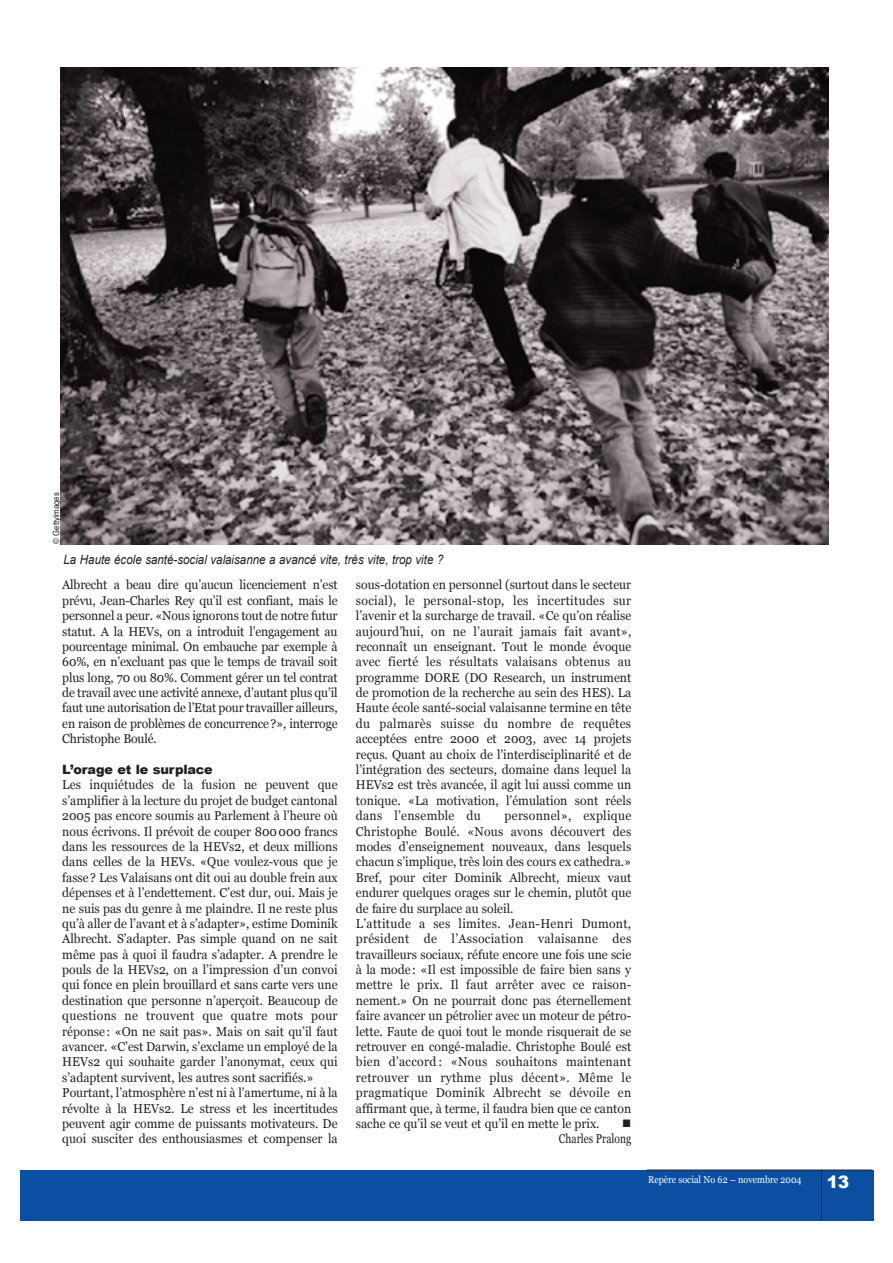
<style>
.page{position:relative;width:893px;height:1263px;background:#fff}
.page>*{position:absolute;margin:0;border:0;box-sizing:border-box;transform-origin:0 0}
.t1{font:900 17.1px "Arial";color:#fff}
.t2{font:12.9px/15.5px "Georgia";color:#231f20;text-align:justify;scale:.95 1}
.t3{font:12.9px "Georgia";letter-spacing:.025em;color:#231f20;scale:.95 1}
.t4{font:italic 12.9px "Arial";color:#231f20;scale:.9 1}
.t5{font:900 12.9px "Arial";letter-spacing:-.015em;color:#231f20}
.t6{font:12.9px "Georgia";color:#231f20;scale:.8 1}
.t7{font:10.05px "Georgia";color:#fff;scale:.9 1}
.t8{font:8.55px "Helvetica";color:#231f20;scale:.9 1}
</style>
<div class="page">
<div style="left:20px;top:1170px;width:854px;height:51px;background:#0a4fa2"></div>
<hr style="left:647px;top:1170px;width:225px;height:1px;background:#231f20">
<hr style="left:821px;top:1170px;width:1px;height:49px;background:#231f20">
<img style="left:61px;top:67px;width:767px;height:478px">
<p class="t8" style="left:53px;top:544px;width:58px;rotate:-90deg">© Gettyimages</p>
<p class="t4" style="left:64px;top:552px;width:424px">La Haute école santé-social valaisanne a avancé vite, très vite, trop vite ?</p>
<p class="t2" style="left:62px;top:577px;width:291px">Albrecht a beau dire qu’aucun licenciement n’est prévu, Jean-Charles Rey qu’il est confiant, mais le personnel a peur. «Nous ignorons tout de notre futur statut. A la HEVs, on a introduit l’engagement au pourcentage minimal. On embauche par exemple à 60%, en n’excluant pas que le temps de travail soit plus long, 70 ou 80%. Comment gérer un tel contrat de travail avec une activité annexe, d’autant plus qu’il faut une autorisation de l’Etat pour travailler ailleurs, en raison de problèmes de concurrence?», interroge Christophe Boulé.</p>
<p class="t5" style="left:62px;top:760px;width:152px">L’orage et le surplace</p>
<p class="t2" style="left:62px;top:777px;width:291px;text-align:left">Les inquiétudes de la fusion ne peuvent que s’amplifier à la lecture du projet de budget cantonal 2005 pas encore soumis au Parlement à l’heure où nous écrivons. Il prévoit de couper 800 000 francs dans les ressources de la HEVs2, et deux millions dans celles de la HEVs. «Que voulez-vous que je fasse ? Les Valaisans ont dit oui au double frein aux dépenses et à l’endettement. C’est dur, oui. Mais je ne suis pas du genre à me plaindre. Il ne reste plus qu’à aller de l’avant et à s’adapter», estime Dominik Albrecht. S’adapter. Pas simple quand on ne sait même pas à quoi il faudra s’adapter. A prendre le pouls de la HEVs2, on a l’impression d’un convoi qui fonce en plein brouillard et sans carte vers une destination que personne n’aperçoit. Beaucoup de questions ne trouvent que quatre mots pour réponse : «On ne sait pas». Mais on sait qu’il faut avancer. «C’est Darwin, s’exclame un employé de la HEVs2 qui souhaite garder l’anonymat, ceux qui s’adaptent survivent, les autres sont sacrifiés.» Pourtant, l’atmosphère n’est ni à l’amertume, ni à la révolte à la HEVs2. Le stress et les incertitudes peuvent agir comme de puissants motivateurs. De quoi susciter des enthousiasmes et compenser la</p>
<p class="t2" style="left:356px;top:577px;width:291px">sous-dotation en personnel (surtout dans le secteur social), le personal-stop, les incertitudes sur l’avenir et la surcharge de travail. «Ce qu’on réalise aujourd’hui, on ne l’aurait jamais fait avant», reconnaît un enseignant. Tout le monde évoque avec fierté les résultats valaisans obtenus au programme DORE (DO Research, un instrument de promotion de la recherche au sein des HES). La Haute école santé-social valaisanne termine en tête du palmarès suisse du nombre de requêtes acceptées entre 2000 et 2003, avec 14 projets reçus. Quant au choix de l’interdisciplinarité et de l’intégration des secteurs, domaine dans lequel la HEVs2 est très avancée, il agit lui aussi comme un tonique. «La motivation, l’émulation sont réels dans l’ensemble du</p>
<p class="t3" style="left:504px;top:808px;width:135px">personnel», explique</p>
<p class="t2" style="left:356px;top:823px;width:291px">Christophe Boulé. «Nous avons découvert des</p>
<p class="t2" style="left:356px;top:839px;width:291px">modes d’enseignement nouveaux, dans lesquels</p>
<p class="t2" style="left:356px;top:854px;width:291px">chacun s’implique, très loin des cours ex cathedra.»</p>
<p class="t2" style="left:356px;top:870px;width:291px">Bref, pour citer Dominik Albrecht, mieux vaut</p>
<p class="t2" style="left:356px;top:885px;width:291px">endurer quelques orages sur le chemin, plutôt que</p>
<p class="t2" style="left:356px;top:900px;width:167px">de faire du surplace au soleil.</p>
<p class="t3" style="left:356px;top:916px;width:291px">L’attitude a ses limites. Jean-Henri Dumont,</p>
<p class="t3" style="left:356px;top:931px;width:291px">président de l’Association valaisanne des</p>
<p class="t2" style="left:356px;top:946px;width:291px">travailleurs sociaux, réfute encore une fois une scie</p>
<p class="t2" style="left:356px;top:962px;width:291px">à la mode : «Il est impossible de faire bien sans y</p>
<p class="t2" style="left:356px;top:977px;width:291px">mettre le prix. Il faut arrêter avec ce raison-</p>
<p class="t2" style="left:356px;top:993px;width:291px">nement.» On ne pourrait donc pas éternellement</p>
<p class="t2" style="left:356px;top:1008px;width:291px">faire avancer un pétrolier avec un moteur de pétro-</p>
<p class="t2" style="left:356px;top:1023px;width:291px">lette. Faute de quoi tout le monde risquerait de se</p>
<p class="t2" style="left:356px;top:1039px;width:291px">retrouver en congé-maladie. Christophe Boulé est</p>
<p class="t3" style="left:356px;top:1055px;width:291px">bien d’accord : «Nous souhaitons maintenant</p>
<p class="t3" style="left:356px;top:1070px;width:291px">retrouver un rythme plus décent». Même le</p>
<p class="t3" style="left:356px;top:1085px;width:291px">pragmatique Dominik Albrecht se dévoile en</p>
<p class="t2" style="left:356px;top:1100px;width:291px">affirmant que, à terme, il faudra bien que ce canton</p>
<p class="t2" style="left:356px;top:1116px;width:258px">sache ce qu’il se veut et qu’il en mette le prix.</p>
<p class="t6" style="left:559px;top:1132px;width:92px">Charles Pralong</p>
<p class="t7" style="left:648px;top:1174px;width:172px">Repère social No 62 – novembre 2004</p>
<h1 class="t1" style="left:827px;top:1169px;width:24px">13</h1>
</div>
